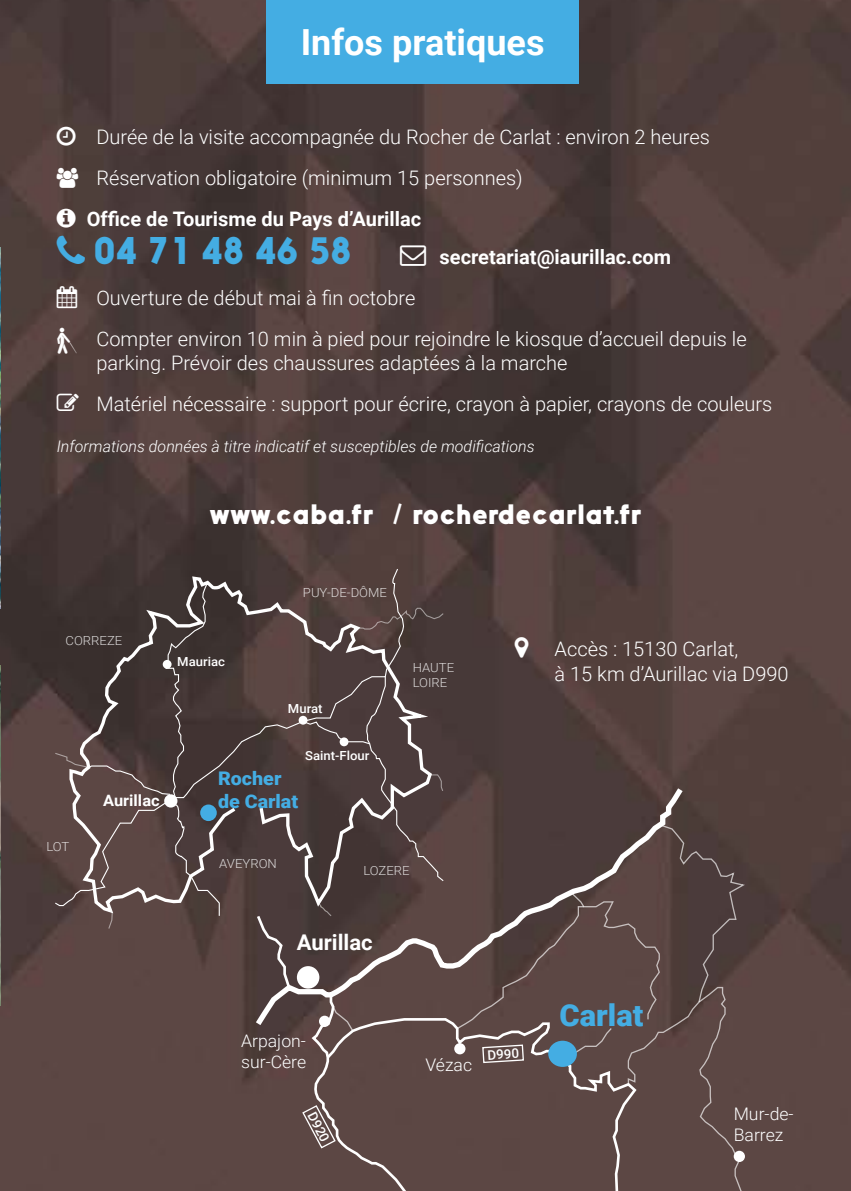
<style>
.page{position:relative;width:851px;height:1191px;background:#fff}
.page>*{position:absolute;margin:0;border:0;box-sizing:border-box;transform-origin:0 0}
.t1{font:700 36px "Roboto";color:#fff}
.t2{font:900 36px "Nanami";color:#44ade3}
.t3{font:900 30.4px "Roboto";color:#44ade3}
.t4{font:900 28px "Nanami";letter-spacing:.045em;color:#fff}
.t5{font:700 21.6px "Roboto";color:#fff}
.t6{font:300 20px/41px "Roboto";color:#fff}
.t7{font:700 20px "Roboto";color:#fff}
.t8{font:900 18.8px/22.6px "Roboto";color:#44ade3;scale:1.05 1}
.t9{font:300 17.4px/20.8px "Roboto";color:#fff}
.t10{font:italic 300 16px "Roboto";color:#fff}
.t11{font:700 15.6px "Roboto";color:#fff;scale:1.05 1}
.t12{font:500 13.4px "Roboto";color:#fff}
.t13{font:500 13.2px "Roboto";color:#fff}
.t14{font:300 12.6px/15px "Roboto";color:rgb(255 255 255/.8);scale:1.05 1}
.t15{font:500 12.6px "Roboto";color:#fff;scale:1.05 1}
</style>
<div class="page">
<img style="left:0;top:0;width:850px;height:1191px">
<hr style="left:0;top:1062px;width:1px;height:129px;background:#b6a3a3">
<div style="left:266px;top:0;width:312px;height:84px;background:#44ade3"></div>
<svg style="left:251px;top:788px;width:436px;height:243px;background:#5b4a48"></svg>
<div style="left:410px;top:1016px;width:47px;height:175px;background:#5c4744"></div>
<svg style="left:255px;top:916px;width:37px;height:75px;background:#5b4d4d"></svg>
<div style="left:297px;top:966px;width:22px;height:22px;background:#fff;border-radius:50%"></div>
<div style="left:454px;top:1043px;width:11px;height:11px;background:#fff;border-radius:50%"></div>
<svg style="left:457px;top:824px;width:287px;height:367px;background:#5b4947"></svg>
<svg style="left:301px;top:992px;width:109px;height:199px;background:#65514f"></svg>
<svg style="left:435px;top:608px;width:8px;height:21px"></svg>
<svg style="left:220px;top:574px;width:215px;height:342px;background:#4c3c3a"></svg>
<svg style="left:54px;top:569px;width:350px;height:337px;background:#524341"></svg>
<svg style="left:301px;top:675px;width:143px;height:207px;background:#544645"></svg>
<svg style="left:55px;top:581px;width:165px;height:347px;background:#534442"></svg>
<div style="left:163px;top:660px;width:8px;height:8px;background:#fff;border-radius:50%"></div>
<div style="left:200px;top:804px;width:17px;height:17px;background:#44ade3;border-radius:50%"></div>
<div style="left:164px;top:794px;width:13px;height:13px;background:#fff;border-radius:50%"></div>
<div style="left:298px;top:716px;width:9px;height:8px;background:#fff;border-radius:50%"></div>
<div style="left:339px;top:737px;width:9px;height:9px;background:#fff;border-radius:50%"></div>
<img style="left:0;top:665px;width:1px;height:340px">
<img style="left:0;top:247px;width:1px;height:362px">
<svg style="left:57px;top:126px;width:19px;height:19px"></svg>
<svg style="left:57px;top:167px;width:21px;height:20px"></svg>
<svg style="left:57px;top:208px;width:19px;height:19px"></svg>
<svg style="left:57px;top:235px;width:28px;height:29px"></svg>
<svg style="left:400px;top:245px;width:26px;height:20px"></svg>
<svg style="left:57px;top:327px;width:20px;height:26px"></svg>
<svg style="left:57px;top:393px;width:22px;height:18px"></svg>
<svg style="left:514px;top:637px;width:14px;height:21px"></svg>
<p class="t1" style="left:300px;top:17px;width:245px">Infos pratiques</p>
<p class="t6" style="left:96px;top:115px;width:615px">Durée de la visite accompagnée du Rocher de Carlat : environ 2 heures</p>
<p class="t6" style="left:96px;top:156px;width:427px">Réservation obligatoire (minimum 15 personnes)</p>
<p class="t7" style="left:87px;top:204px;width:336px">Office de Tourisme du Pays d’Aurillac</p>
<p class="t2" style="left:94px;top:229px;width:259px">04 71 48 46 58</p>
<p class="t7" style="left:439px;top:242px;width:233px">secretariat@iaurillac.com</p>
<p class="t6" style="left:96px;top:276px;width:651px;text-indent:-40px">▲ Ouverture de début mai à fin octobre<br>Compter environ 10 min à pied pour rejoindre le kiosque d’accueil depuis le</p>
<p class="t6" style="left:96px;top:341px;width:677px">parking. Prévoir des chaussures adaptées à la marche<br>Matériel nécessaire : support pour écrire, crayon à papier, crayons de couleurs</p>
<p class="t10" style="left:57px;top:435px;width:479px">Informations données à titre indicatif et susceptibles de modifications</p>
<p class="t4" style="left:210px;top:497px;width:432px">www.caba.fr / rocherdecarlat.fr</p>
<p class="t14" style="left:66px;top:632px;width:56px">CORREZE</p>
<p class="t14" style="left:46px;top:838px;width:23px">LOT</p>
<p class="t11" style="left:103px;top:789px;width:55px">Aurillac</p>
<p class="t15" style="left:177px;top:653px;width:47px">Mauriac</p>
<p class="t14" style="left:303px;top:585px;width:82px">PUY-DE-DÔME</p>
<p class="t15" style="left:288px;top:700px;width:34px">Murat</p>
<p class="t15" style="left:305px;top:746px;width:63px">Saint-Flour</p>
<p class="t8" style="left:218px;top:766px;width:78px">Rocher de Carlat</p>
<p class="t14" style="left:412px;top:659px;width:41px">HAUTE<br>LOIRE</p>
<p class="t14" style="left:219px;top:855px;width:56px">AVEYRON</p>
<p class="t14" style="left:363px;top:862px;width:46px">LOZERE</p>
<p class="t5" style="left:296px;top:926px;width:77px">Aurillac</p>
<p class="t9" style="left:241px;top:1029px;width:67px">Arpajon&shy;sur-Cère</p>
<p class="t12" style="left:319px;top:1108px;width:33px;rotate:62deg">D920</p>
<p class="t9" style="left:425px;top:1053px;width:48px">Vézac</p>
<p class="t13" style="left:486px;top:1046px;width:33px;rotate:-4deg">D990</p>
<p class="t6" style="left:554px;top:636px;width:235px;line-height:24px">Accès : 15130 Carlat,<br>à 15 km d’Aurillac via D990</p>
<p class="t3" style="left:559px;top:993px;width:85px">Carlat</p>
<p class="t9" style="left:733px;top:1103px;width:61px">Mur-de-<br>Barrez</p>
</div>
